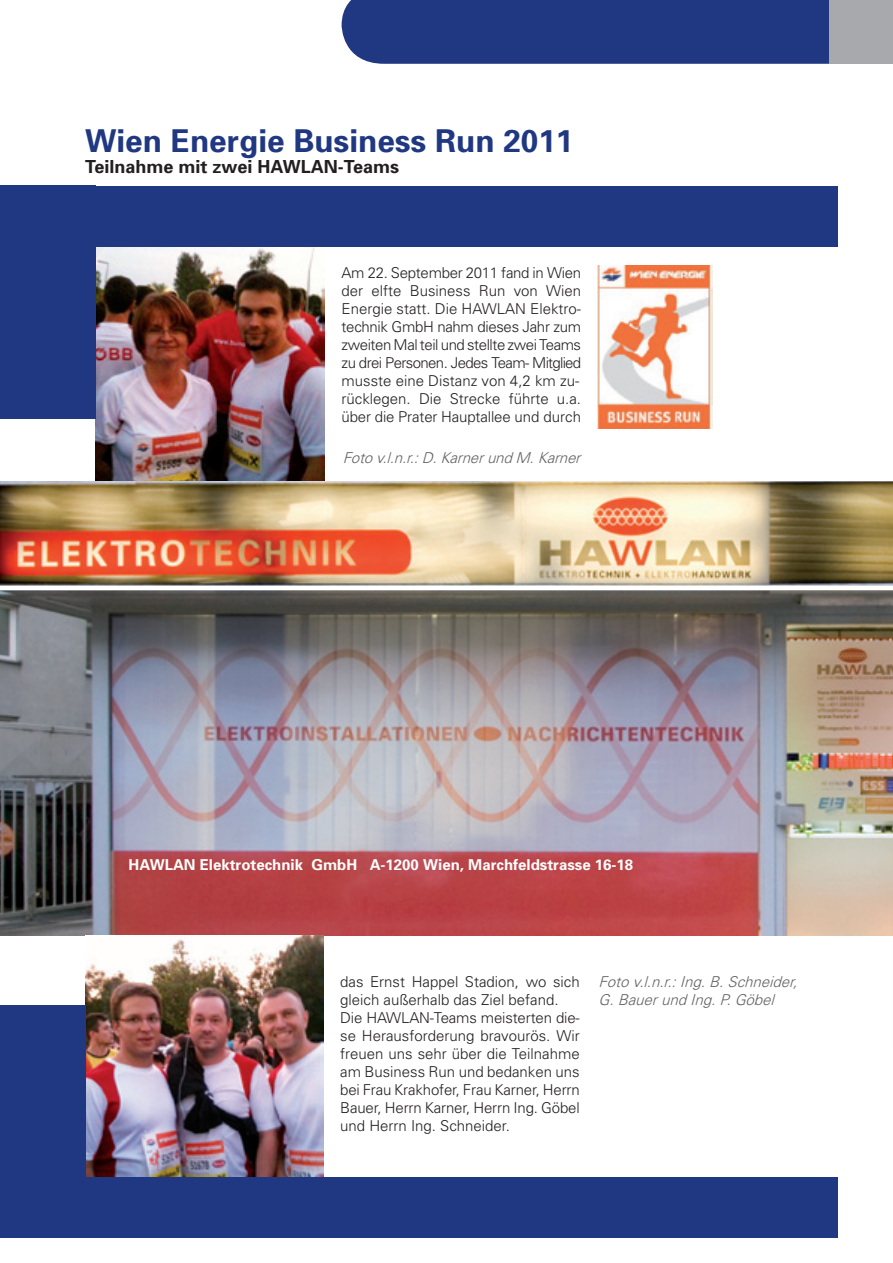
<style>
.page{position:relative;width:893px;height:1263px;background:#fff}
.page>*{position:absolute;margin:0;border:0;box-sizing:border-box;transform-origin:0 0}
.t1{font:700 31.5px "Univers";color:#203882}
.t2{font:700 18px "Univers";color:#231f20}
.t3{font:300 15px/18px "Univers";color:#231f20;text-align:justify}
.t4{font:italic 300 15px "Univers";color:#636366}
.t5{font:700 15px "Univers";color:#fff}
</style>
<div class="page">
<img style="left:0;top:482px;width:893px;height:453px">
<div style="left:342px;top:0;width:487px;height:64px;background:#203882"></div>
<hr style="left:892px;top:941px;width:1px;height:322px;background:#203882">
<svg style="left:892px;top:941px;width:1px;height:110px"></svg>
<div style="left:829px;top:0;width:64px;height:64px;background:#a8a9ad"></div>
<hr style="left:0;top:586px;width:893px;height:4px;background:#fff">
<img style="left:85px;top:935px;width:239px;height:243px">
<img style="left:96px;top:246px;width:229px;height:234px">
<img style="left:597px;top:266px;width:115px;height:163px">
<div style="left:0;top:1178px;width:838px;height:60px;background:#203882"></div>
<div style="left:0;top:1005px;width:85px;height:174px;background:#203882"></div>
<div style="left:0;top:185px;width:96px;height:234px;background:#203882"></div>
<div style="left:0;top:186px;width:838px;height:60px;background:#203882"></div>
<p class="t1" style="left:85px;top:121px;width:490px">Wien Energie Business Run 2011</p>
<p class="t2" style="left:85px;top:155px;width:316px">Teilnahme mit zwei HAWLAN-Teams</p>
<p class="t3" style="left:342px;top:263px;width:241px">Am 22. September 2011 fand in Wien der elfte Business Run von Wien Energie statt. Die HAWLAN Elektro-</p>
<p class="t3" style="left:342px;top:317px;width:241px">technik GmbH nahm dieses Jahr zum zweiten Mal teil und stellte zwei Teams zu drei Personen. Jedes Team- Mitglied musste eine Distanz von 4,2 km zu-</p>
<p class="t3" style="left:342px;top:389px;width:241px">rücklegen. Die Strecke führte u.a. über die Prater Hauptallee und durch</p>
<p class="t4" style="left:343px;top:448px;width:244px">Fotov.l.n.r.:D.KarnerundM.Karner</p>
<p class="t5" style="left:129px;top:854px;width:506px">HAWLAN Elektrotechnik GmbH A-1200 Wien, Marchfeldstrasse 16-18</p>
<p class="t3" style="left:340px;top:972px;width:241px">das Ernst Happel Stadion, wo sich gleich außerhalb das Ziel befand.</p>
<p class="t3" style="left:340px;top:1008px;width:241px">Die HAWLAN-Teams meisterten die&shy;se Herausforderung bravourös. Wir freuen uns sehr über die Teilnahme am Business Run und bedanken uns</p>
<p class="t3" style="left:340px;top:1080px;width:241px">bei Frau Krakhofer, Frau Karner, Herrn Bauer, Herrn Karner, Herrn Ing. Göbel und Herrn Ing. Schneider.</p>
<p class="t4" style="left:598px;top:973px;width:205px">Fotov.l.n.r.:Ing.B.Schneider,</p>
<p class="t4" style="left:598px;top:991px;width:181px">G.BauerundIng.P.Göbel</p>
</div>
